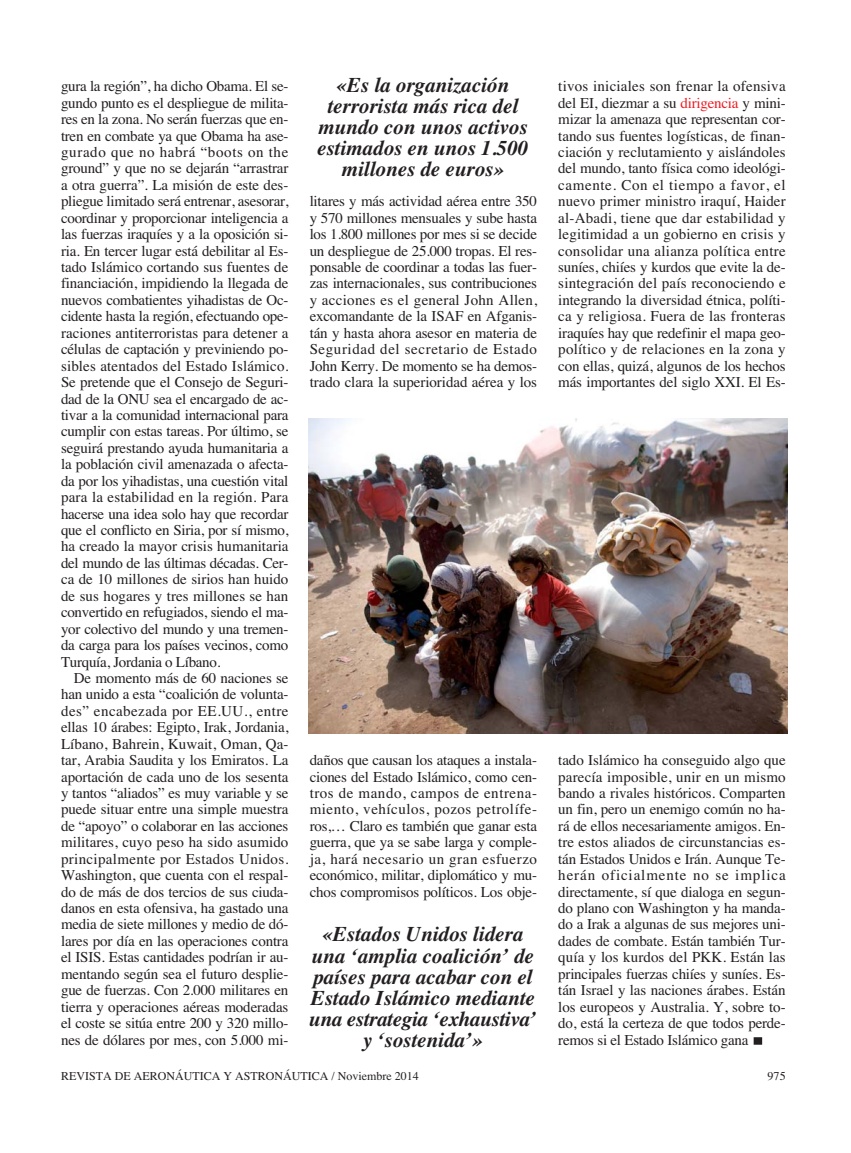
<style>
.page{position:relative;width:851px;height:1153px;background:#fff}
.page>*{position:absolute;margin:0;border:0;box-sizing:border-box;transform-origin:0 0}
.t1{font:italic 700 21px/21px "Times";color:#231f20;text-align:center}
.t2{font:15px/16.5px "Times";letter-spacing:-.015em;color:#231f20;text-align:justify}
.t3{font:12px "Times";color:#231f20}
.s1{color:#ed1c24}
</style>
<div class="page">
<img style="left:308px;top:418px;width:479px;height:315px">
<div style="left:753px;top:1037px;width:9px;height:7px;background:#231f20"></div>
<p class="t2" style="left:61px;top:79px;width:229px">gura la región”, ha dicho Obama. El se&shy;gundo punto es el despliegue de milita&shy;res en la zona. No serán fuerzas que en&shy;tren en combate ya que Obama ha ase&shy;gurado que no habrá “boots on the ground” y que no se dejarán “arrastrar a otra guerra”. La misión de este des&shy;pliegue limitado será entrenar, asesorar, coordinar y proporcionar inteligencia a las fuerzas iraquíes y a la oposición si&shy;ria. En tercer lugar está debilitar al Es&shy;tado Islámico cortando sus fuentes de financiación, impidiendo la llegada de nuevos combatientes yihadistas de Oc&shy;cidente hasta la región, efectuando ope&shy;raciones antiterroristas para detener a células de captación y previniendo po&shy;sibles atentados del Estado Islámico.<br>Se pretende que el Consejo de Seguri&shy;dad de la ONU sea el encargado de ac&shy;tivar a la comunidad internacional para cumplir con estas tareas. Por último, se seguirá prestando ayuda humanitaria a la población civil amenazada o afecta&shy;da por los yihadistas, una cuestión vital para la estabilidad en la región. Para hacerse una idea solo hay que recordar que el conflicto en Siria, por sí mismo, ha creado la mayor crisis humanitaria del mundo de las últimas décadas. Cer&shy;ca de 10 millones de sirios han huido de sus hogares y tres millones se han convertido en refugiados, siendo el ma&shy;yor colectivo del mundo y una tremen&shy;da carga para los países vecinos, como Turquía, Jordania o Líbano.</p>
<p class="t2" style="left:61px;top:671px;width:229px;text-indent:13px">De momento más de 60 naciones se han unido a esta “coalición de volunta&shy;des” encabezada por EE.UU., entre ellas 10 árabes: Egipto, Irak, Jordania, Líbano, Bahrein, Kuwait, Oman, Qa&shy;tar, Arabia Saudita y los Emiratos. La aportación de cada uno de los sesenta y tantos “aliados” es muy variable y se puede situar entre una simple muestra de “apoyo” o colaborar en las acciones militares, cuyo peso ha sido asumido principalmente por Estados Unidos.<br>Washington, que cuenta con el respal&shy;do de más de dos tercios de sus ciuda&shy;danos en esta ofensiva, ha gastado una media de siete millones y medio de dó&shy;lares por día en las operaciones contra el ISIS. Estas cantidades podrían ir au&shy;mentando según sea el futuro desplie&shy;gue de fuerzas. Con 2.000 militares en tierra y operaciones aéreas moderadas el coste se sitúa entre 200 y 320 millo&shy;nes de dólares por mes, con 5.000 mi-</p>
<h1 class="t1" style="left:317px;top:76px;width:213px">«Es la organización terrorista más rica del mundo con unos activos estimados en unos 1.500 millones de euros»</h1>
<p class="t2" style="left:309px;top:194px;width:229px">litares y más actividad aérea entre 350 y 570 millones mensuales y sube hasta los 1.800 millones por mes si se decide un despliegue de 25.000 tropas. El res&shy;ponsable de coordinar a todas las fuer&shy;zas internacionales, sus contribuciones y acciones es el general John Allen, excomandante de la ISAF en Afganis&shy;tán y hasta ahora asesor en materia de Seguridad del secretario de Estado John Kerry. De momento se ha demos&shy;trado clara la superioridad aérea y los</p>
<p class="t2" style="left:309px;top:753px;width:229px">daños que causan los ataques a instala&shy;ciones del Estado Islámico, como cen&shy;tros de mando, campos de entrena&shy;miento, vehículos, pozos petrolífe&shy;ros,… Claro es también que ganar esta guerra, que ya se sabe larga y comple&shy;ja, hará necesario un gran esfuerzo económico, militar, diplomático y mu&shy;chos compromisos políticos. Los obje-</p>
<h1 class="t1" style="left:309px;top:925px;width:229px">«Estados Unidos lidera una ‘amplia coalición’ de países para acabar con el<br>Estado Islámico mediante una estrategia ‘exhaustiva’ y ‘sostenida’»</h1>
<p class="t2" style="left:558px;top:79px;width:229px">tivos iniciales son frenar la ofensiva del EI, diezmar a su <span class="s1">dirigencia</span> y mini&shy;mizar la amenaza que representan cor&shy;tando sus fuentes logísticas, de finan&shy;ciación y reclutamiento y aislándoles del mundo, tanto física como ideológi&shy;camente. Con el tiempo a favor, el nuevo primer ministro iraquí, Haider al-Abadi, tiene que dar estabilidad y legitimidad a un gobierno en crisis y consolidar una alianza política entre suníes, chiíes y kurdos que evite la de&shy;sintegración del país reconociendo e integrando la diversidad étnica, políti&shy;ca y religiosa. Fuera de las fronteras iraquíes hay que redefinir el mapa geo&shy;político y de relaciones en la zona y con ellas, quizá, algunos de los hechos más importantes del siglo XXI. El Es-</p>
<p class="t2" style="left:558px;top:753px;width:229px">tado Islámico ha conseguido algo que parecía imposible, unir en un mismo bando a rivales históricos. Comparten un fin, pero un enemigo común no ha&shy;rá de ellos necesariamente amigos. En&shy;tre estos aliados de circunstancias es&shy;tán Estados Unidos e Irán. Aunque Te&shy;herán oficialmente no se implica directamente, sí que dialoga en segun&shy;do plano con Washington y ha manda&shy;do a Irak a algunas de sus mejores uni&shy;dades de combate. Están también Tur&shy;quía y los kurdos del PKK. Están las principales fuerzas chiíes y suníes. Es&shy;tán Israel y las naciones árabes. Están los europeos y Australia. Y, sobre to&shy;do, está la certeza de que todos perde&shy;remos si el Estado Islámico gana</p>
<p class="t3" style="left:61px;top:1071px;width:359px">REVISTA DE AERONÁUTICA Y ASTRONÁUTICA / Noviembre 2014</p>
<p class="t3" style="left:767px;top:1071px;width:19px">975</p>
</div>
